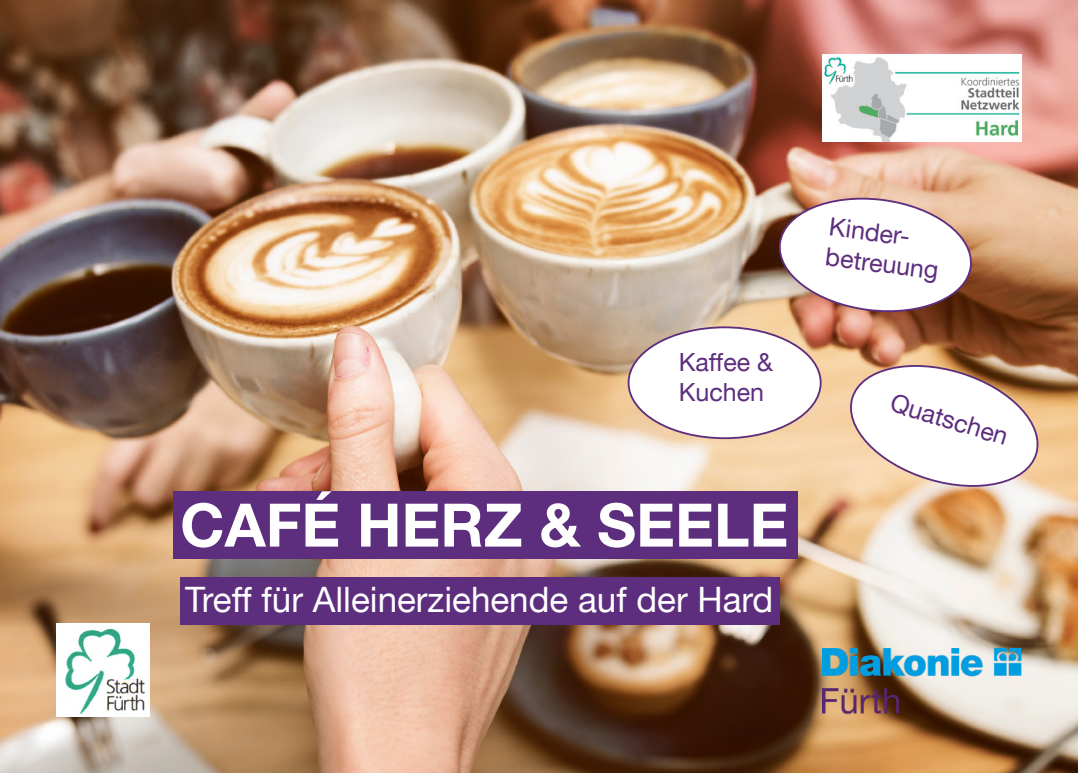
<style>
.page{position:relative;width:1078px;height:773px;background:#fff}
.page>*{position:absolute;margin:0;border:0;box-sizing:border-box;transform-origin:0 0}
.t1{font:700 60px "Helvetica Neue LT";color:#fff}
.t2{font:35px "Helvetica Neue LT";color:#fff}
.t3{font:25px/30px "Helvetica Neue LT";color:#5e2e7e}
</style>
<div class="page">
<img style="left:0;top:0;width:1077px;height:772px">
<img style="left:822px;top:648px;width:198px;height:68px">
<div style="left:180px;top:577px;width:600px;height:47px;background:#5e2e7e"></div>
<div style="left:174px;top:491px;width:623px;height:67px;background:#5e2e7e"></div>
<img style="left:822px;top:55px;width:198px;height:87px">
<img style="left:57px;top:623px;width:93px;height:93px">
<svg style="left:774px;top:191px;width:202px;height:125px"></svg>
<div style="left:628px;top:327px;width:192px;height:111px;background:#fff;border-radius:50%"></div>
<svg style="left:840px;top:355px;width:207px;height:139px"></svg>
<p class="t3" style="left:678px;top:346px;width:95px">Kaffee &amp;<br>Kuchen</p>
<p class="t1" style="left:180px;top:488px;width:609px">CAFÉ HERZ &amp; SEELE</p>
<p class="t2" style="left:185px;top:578px;width:589px">Treff für Alleinerziehende auf der Hard</p>
<p class="t3" style="left:831px;top:211px;width:115px;rotate:7deg">Kinder&shy;betreuung</p>
<p class="t3" style="left:895px;top:387px;width:123px;rotate:17deg">Quatschen</p>
</div>
